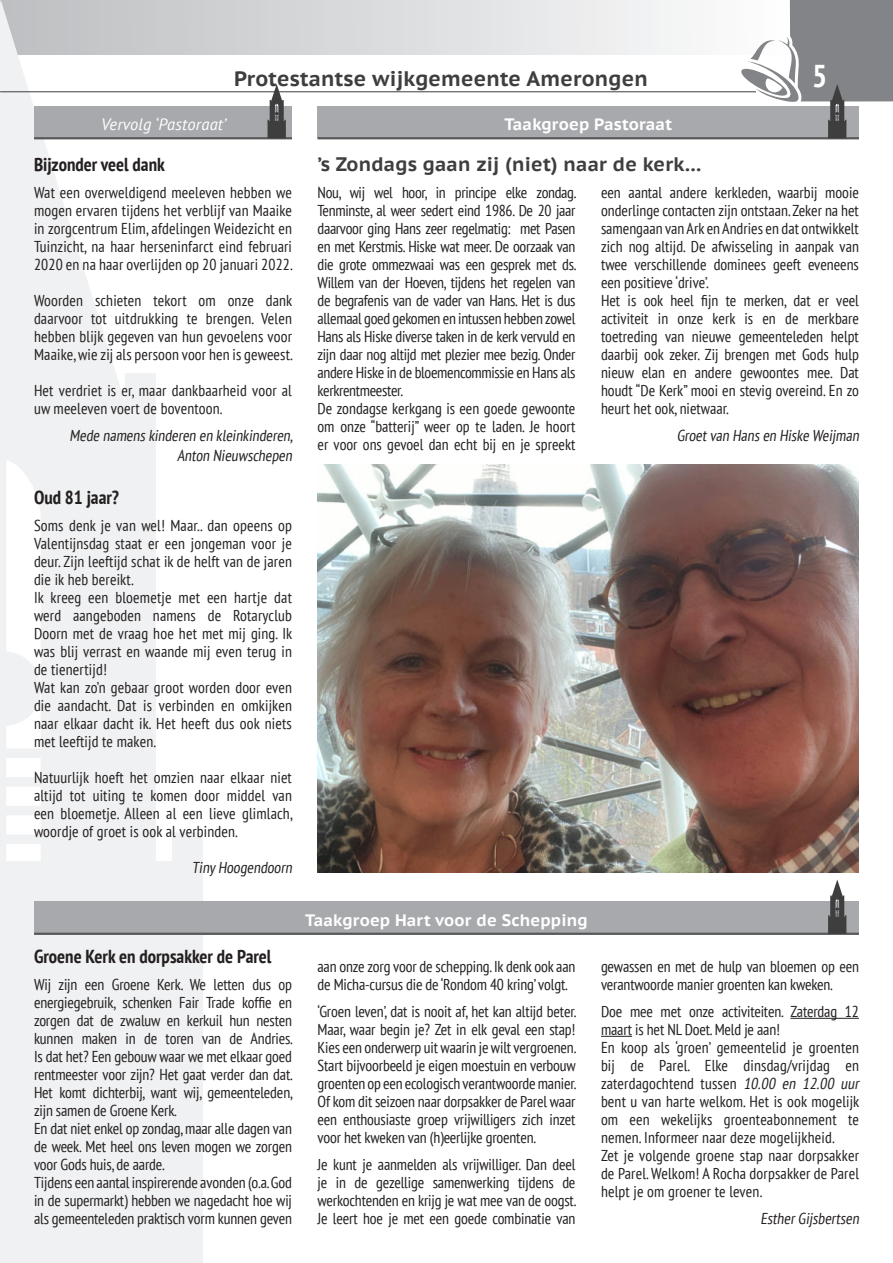
<style>
.page{position:relative;width:893px;height:1263px;background:#fff}
.page>*{position:absolute;margin:0;border:0;box-sizing:border-box;transform-origin:0 0}
.t1{font:700 condensed 31.5px "PT Sans";color:#fff}
.t2{font:700 21px "PT Sans Caption";letter-spacing:.01em;color:#3e3e3f}
.t3{font:700 19.5px "PT Sans Caption";letter-spacing:.01em;color:#3e3e3f}
.t4{font:700 condensed 18.75px "PT Sans";color:#231f20}
.t5{font:700 16.5px "PT Sans Caption";letter-spacing:.01em;color:#fff}
.t6{font:italic 16.5px "PT Sans";letter-spacing:.01em;color:#fff}
.t7{font:condensed 15.75px/18px "PT Sans";color:#231f20}
.t8{font:condensed 15.75px/18px "PT Sans";letter-spacing:-.02em;color:#231f20}
.s1{font-style:italic}
</style>
<div class="page">
<svg style="left:203px;top:0;width:481px;height:55px;fill:#e0e1e3"></svg>
<svg style="left:0;top:0;width:203px;height:1263px;fill:#f0f1f2"></svg>
<hr style="left:0;top:91px;width:756px;height:1px;background:#3e3e3f">
<div style="left:34px;top:106px;width:258px;height:32px;background:#a8a9ad"></div>
<hr style="left:34px;top:137px;width:258px;height:2px;background:#57585a">
<svg style="left:268px;top:84px;width:18px;height:54px"></svg>
<div style="left:317px;top:106px;width:542px;height:32px;background:#a8a9ad"></div>
<hr style="left:317px;top:137px;width:542px;height:2px;background:#57585a">
<svg style="left:741px;top:0;width:152px;height:138px"></svg>
<div style="left:34px;top:901px;width:825px;height:32px;background:#a8a9ad"></div>
<hr style="left:34px;top:933px;width:825px;height:2px;background:#57585a">
<svg style="left:828px;top:879px;width:18px;height:55px"></svg>
<hr style="left:790px;top:1018px;width:69px;height:1px;background:#231f20">
<hr style="left:601px;top:1036px;width:31px;height:1px;background:#231f20">
<img style="left:317px;top:465px;width:542px;height:407px">
<h2 class="t2" style="left:234px;top:70px;width:415px">Protestantse wijkgemeente Amerongen</h2>
<h1 class="t1" style="left:812px;top:62px;width:17px">5</h1>
<p class="t6" style="left:101px;top:117px;width:127px">Vervolg ‘Pastoraat’</p>
<p class="t5" style="left:504px;top:118px;width:169px">Taakgroep Pastoraat</p>
<p class="t4" style="left:34px;top:156px;width:132px">Bijzonder veel dank</p>
<p class="t7" style="left:34px;top:185px;width:260px;text-align:justify">Wat een overweldigend meeleven hebben we mogen ervaren tijdens het verblijf van Maaike in zorgcentrum Elim, afdelingen Weidezicht en Tuinzicht, na haar herseninfarct eind februari 2020 en na haar overlijden op 20 januari 2022.</p>
<p class="t7" style="left:34px;top:293px;width:261px;text-align:justify">Woorden schieten tekort om onze dank daarvoor tot uitdrukking te brengen. Velen hebben blijk gegeven van hun gevoelens voor Maaike, wie zij als persoon voor hen is geweest.</p>
<p class="t7" style="left:34px;top:383px;width:259px">Het verdriet is er, maar dankbaarheid voor al uw meeleven voert de boventoon.</p>
<p class="t7" style="left:70px;top:427px;width:227px;line-height:19.5px;text-align:right">Mede namens kinderen en kleinkinderen,<br>Anton Nieuwschepen</p>
<p class="t4" style="left:34px;top:489px;width:87px">Oud 81 jaar?</p>
<p class="t7" style="left:34px;top:518px;width:260px">Soms denk je van wel! Maar.. dan opeens op Valentijnsdag staat er een jongeman voor je deur. Zijn leeftijd schat ik de helft van de jaren die ik heb bereikt.<br>Ik kreeg een bloemetje met een hartje dat werd aangeboden namens de Rotaryclub Doorn met de vraag hoe het met mij ging. Ik was blij verrast en waande mij even terug in de tienertijd!<br>Wat kan zo’n gebaar groot worden door even die aandacht. Dat is verbinden en omkijken naar elkaar dacht ik. Het heeft dus ook niets met leeftijd te maken.</p>
<p class="t7" style="left:34px;top:770px;width:260px;text-align:justify">Natuurlijk hoeft het omzien naar elkaar niet altijd tot uiting te komen door middel van een bloemetje. Alleen al een lieve glimlach, woordje of groet is ook al verbinden.</p>
<p class="t7" style="left:192px;top:860px;width:104px">Tiny Hoogendoorn</p>
<p class="t3" style="left:317px;top:157px;width:385px">’s Zondags gaan zij (niet) naar de kerk…</p>
<p class="t8" style="left:317px;top:185px;width:261px">Nou, wij wel hoor, in principe elke zondag.<br>Tenminste, al weer sedert eind 1986. De 20 jaar daarvoor ging Hans zeer regelmatig: met Pasen en met Kerstmis. Hiske wat meer. De oorzaak van die grote ommezwaai was een gesprek met ds.<br>Willem van der Hoeven, tijdens het regelen van de begrafenis van de vader van Hans. Het is dus allemaal goed gekomen en intussen hebben zowel Hans als Hiske diverse taken in de kerk vervuld en zijn daar nog altijd met plezier mee bezig. Onder andere Hiske in de bloemencommissie en Hans als kerkrentmeester.<br>De zondagse kerkgang is een goede gewoonte om onze “batterij” weer op te laden. Je hoort er voor ons gevoel dan echt bij en je spreekt</p>
<p class="t7" style="left:601px;top:185px;width:259px">een aantal andere kerkleden, waarbij mooie onderlinge contacten zijn ontstaan. Zeker na het samengaan van Ark en Andries en dat ontwikkelt zich nog altijd. De afwisseling in aanpak van twee verschillende dominees geeft eveneens een positieve ‘drive’.<br>Het is ook heel fijn te merken, dat er veel activiteit in onze kerk is en de merkbare toetreding van nieuwe gemeenteleden helpt daarbij ook zeker. Zij brengen met Gods hulp nieuw elan en andere gewoontes mee. Dat houdt “De Kerk” mooi en stevig overeind. En zo heurt het ook, nietwaar.</p>
<p class="t7" style="left:677px;top:428px;width:186px">Groet van Hans en Hiske Weijman</p>
<p class="t4" style="left:34px;top:948px;width:239px">Groene Kerk en dorpsakker de Parel</p>
<p class="t7" style="left:34px;top:977px;width:261px">Wij zijn een Groene Kerk. We letten dus op energiegebruik, schenken Fair Trade koffie en zorgen dat de zwaluw en kerkuil hun nesten kunnen maken in de toren van de Andries.<br>Is dat het? Een gebouw waar we met elkaar goed rentmeester voor zijn? Het gaat verder dan dat.<br>Het komt dichterbij, want wij, gemeenteleden, zijn samen de Groene Kerk.<br>En dat niet enkel op zondag, maar alle dagen van de week. Met heel ons leven mogen we zorgen voor Gods huis, de aarde.<br>Tijdens een aantal inspirerende avonden (o.a. God in de supermarkt) hebben we nagedacht hoe wij als gemeenteleden praktisch vorm kunnen geven</p>
<p class="t5" style="left:305px;top:913px;width:284px">Taakgroep Hart voor de Schepping</p>
<p class="t7" style="left:317px;top:959px;width:259px">aan onze zorg voor de schepping. Ik denk ook aan de Micha-cursus die de ‘Rondom 40 kring’ volgt.</p>
<p class="t7" style="left:317px;top:1004px;width:261px;text-align:justify">‘Groen leven’, dat is nooit af, het kan altijd beter.<br>Maar, waar begin je? Zet in elk geval een stap!<br>Kies een onderwerp uit waarin je wilt vergroenen.<br>Start bijvoorbeeld je eigen moestuin en verbouw groenten op een ecologisch verantwoorde manier.<br>Of kom dit seizoen naar dorpsakker de Parel waar een enthousiaste groep vrijwilligers zich inzet voor het kweken van (h)eerlijke groenten.</p>
<p class="t7" style="left:317px;top:1157px;width:260px;text-align:justify">Je kunt je aanmelden als vrijwilliger. Dan deel je in de gezellige samenwerking tijdens de werkochtenden en krijg je wat mee van de oogst.<br>Je leert hoe je met een goede combinatie van</p>
<p class="t7" style="left:601px;top:959px;width:259px">gewassen en met de hulp van bloemen op een verantwoorde manier groenten kan kweken.</p>
<p class="t7" style="left:601px;top:1004px;width:262px">Doe mee met onze activiteiten. Zaterdag 12 maart is het NL Doet. Meld je aan!<br>En koop als ‘groen’ gemeentelid je groenten bij de Parel. Elke dinsdag/vrijdag en zaterdagochtend tussen <span class="s1">10.00 en 12.00 uur </span>bent u van harte welkom. Het is ook mogelijk om een wekelijks groenteabonnement te nemen. Informeer naar deze mogelijkheid.<br>Zet je volgende groene stap naar dorpsakker de Parel. Welkom! A Rocha dorpsakker de Parel helpt je om groener te leven.</p>
<p class="t7" style="left:760px;top:1211px;width:102px">Esther Gijsbertsen</p>
</div>
